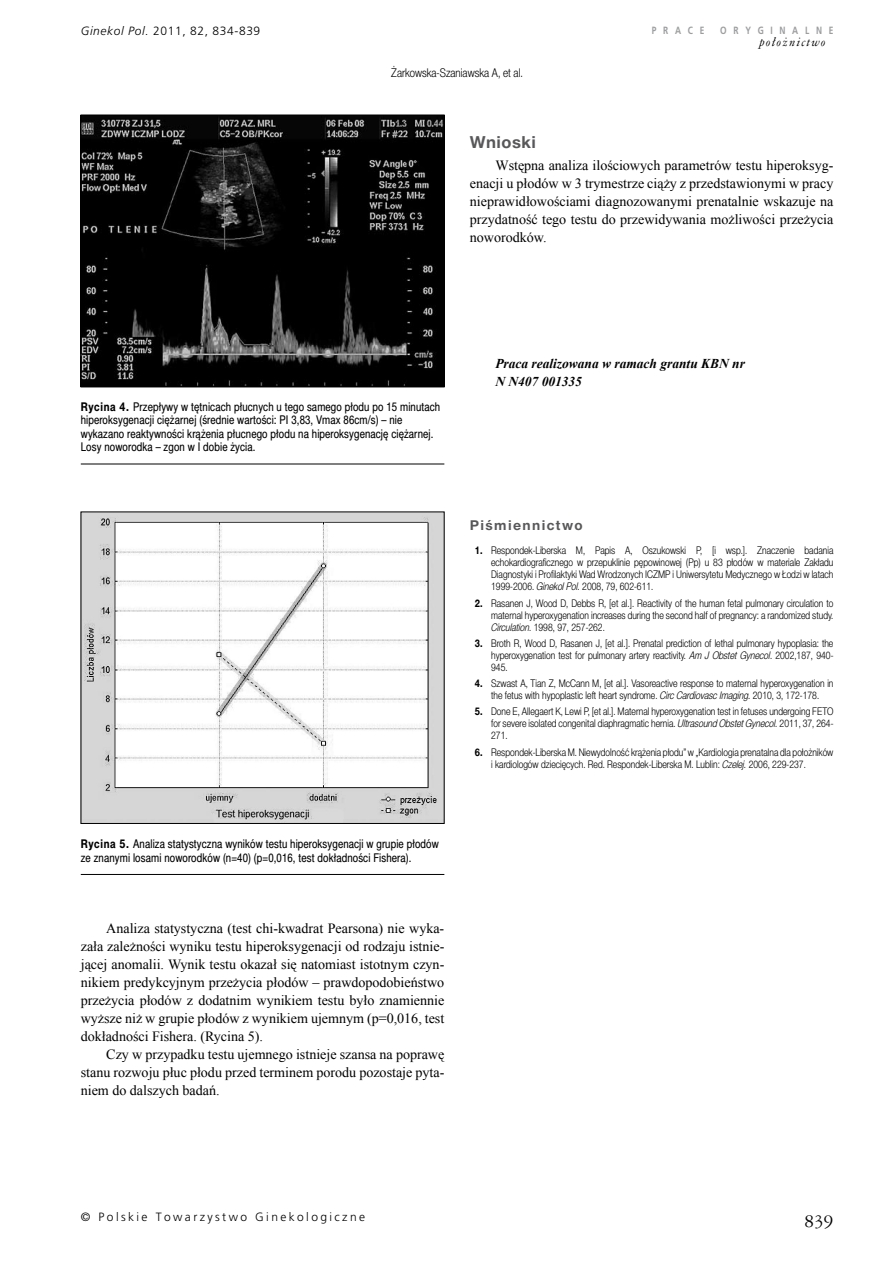
<style>
.page{position:relative;width:893px;height:1263px;background:#fff}
.page>*{position:absolute;margin:0;border:0;box-sizing:border-box;transform-origin:0 0}
.t1{font:19.5px "American Garamond PL";color:#000}
.t2{font:700 16.5px "Switzer EFN";letter-spacing:.025em;color:#58585a}
.t3{font:14.1px/18px "Times New Roman";color:#000;text-align:justify}
.t4{font:italic 700 13.5px/18px "Times New Roman";color:#000}
.t5{font:700 13.5px "Switzer EFN";letter-spacing:.1em;color:#58585a}
.t6{font:italic 13.5px "American Garamond PL";letter-spacing:.1em;color:#000}
.t7{font:12px/13.5px "Switzer Cnd EFN";letter-spacing:.01em;color:#000}
.t8{font:300 12px "Pfrutiger";letter-spacing:.2em;color:#000}
.t9{font:12px "Switzer Cnd EFN Light";color:#000}
.t10{font:300 12px "Pfrutiger";letter-spacing:.05em;color:#000}
.t11{font:10.5px/12px "Switzer Cnd EFN Light";color:#000;text-align:justify}
.t12{font:700 10.5px "Pfrutiger";letter-spacing:.8em;color:#9c9d9f;scale:.8 1}
.s1{font-style:italic}
.s2{font-weight:700}
.s3{font-family:"Switzer Cnd EFN";font-weight:700}
</style>
<div class="page">
<img style="left:83px;top:117px;width:359px;height:268px">
<div style="left:81px;top:115px;width:363px;height:272px;border:1px solid #000"></div>
<hr style="left:81px;top:464px;width:363px;height:1px;background:#000">
<img style="left:83px;top:514px;width:359px;height:308px">
<hr style="left:81px;top:874px;width:363px;height:1px;background:#000">
<p class="t10" style="left:81px;top:24px;width:181px"><span class="s1">Ginekol Pol.</span> 2011, 82, 834-839</p>
<p class="t9" style="left:391px;top:65px;width:133px">Żarkowska-Szaniawska A, et al.</p>
<p class="t12" style="left:652px;top:24px;width:67px">PRACE</p>
<p class="t12" style="left:720px;top:24px;width:143px">ORYGINALNE</p>
<p class="t6" style="left:760px;top:34px;width:68px">po∏o˝nictwo</p>
<p class="t2" style="left:470px;top:132px;width:67px">Wnioski</p>
<p class="t3" style="left:470px;top:156px;width:365px;text-indent:26px">Wstępna analiza ilościowych parametrów testu hiperoksyg&shy;enacji u płodów w 3 trymestrze ciąży z przedstawionymi w pracy nieprawidłowościami diagnozowanymi prenatalnie wskazuje na przydatność tego testu do przewidywania możliwości przeżycia noworodków.</p>
<p class="t4" style="left:495px;top:354px;width:251px">Praca realizowana w ramach grantu KBN nr<br>N N407 001335</p>
<p class="t7" style="left:81px;top:399px;width:361px"><span class="s2">Rycina 4.</span> Przepływy w tętnicach płucnych u tego samego płodu po 15 minutach hiperoksygenacji ciężarnej (średnie wartości: PI 3,83, Vmax 86cm/s) – nie wykazano reaktywności krążenia płucnego płodu na hiperoksygenację ciężarnej.<br>Losy noworodka – zgon w I dobie życia.</p>
<p class="t5" style="left:470px;top:517px;width:114px">Piśmiennictwo</p>
<p class="t11" style="left:491px;top:544px;width:344px;text-indent:-16px"><span class="s3">1.</span> Respondek-Liberska M, Papis A, Oszukowski P, [i wsp.]. Znaczenie badania echokardiograficznego w przepuklinie pępowinowej (Pp) u 83 płodów w materiale Zakładu Diagnostyki i Profilaktyki Wad Wrodzonych ICZMP i Uniwersytetu Medycznego w Łodzi w latach 1999-2006. <span class="s1">Ginekol Pol.</span> 2008, 79, 602-611.</p>
<p class="t11" style="left:491px;top:597px;width:344px;text-indent:-16px"><span class="s3">2.</span> Rasanen J, Wood D, Debbs R, [et al.]. Reactivity of the human fetal pulmonary circulation to maternal hyperoxygenation increases during the second half of pregnancy: a randomized study.<br><span class="s1">Circulation</span>. 1998, 97, 257-262.</p>
<p class="t11" style="left:491px;top:637px;width:344px;text-indent:-16px"><span class="s3">3.</span> Broth R, Wood D, Rasanen J, [et al.]. Prenatal prediction of lethal pulmonary hypoplasia: the hyperoxygenation test for pulmonary artery reactivity. <span class="s1">Am J Obstet Gynecol</span>. 2002,187, 940- 945.</p>
<p class="t11" style="left:475px;top:677px;width:360px;text-align:center"><span class="s3">4.</span> Szwast A, Tian Z, McCann M, [et al.]. Vasoreactive response to maternal hyperoxygenation in the fetus with hypoplastic left heart syndrome. <span class="s1">Circ Cardiovasc Imaging.</span> 2010, 3, 172-178.</p>
<p class="t11" style="left:491px;top:705px;width:344px;text-indent:-16px"><span class="s3">5.</span> Done E, Allegaert K, Lewi P, [et al.]. Maternal hyperoxygenation test in fetuses undergoing FETO for severe isolated congenital diaphragmatic hernia. <span class="s1">Ultrasound Obstet Gynecol.</span> 2011, 37, 264- 271.</p>
<p class="t11" style="left:491px;top:746px;width:344px;text-indent:-16px"><span class="s3">6.</span> Respondek-Liberska M. Niewydolność krążenia płodu” w „Kardiologia prenatalna dla położników i kardiologów dziecięcych. Red. Respondek-Liberska M. Lublin: <span class="s1">Czelej.</span> 2006, 229-237.</p>
<p class="t7" style="left:81px;top:837px;width:360px"><span class="s2">Rycina 5.</span> Analiza statystyczna wyników testu hiperoksygenacji w grupie płodów ze znanymi losami noworodków (n=40) (p=0,016, test dokładności Fishera).</p>
<p class="t3" style="left:106px;top:919px;width:340px">Analiza statystyczna (test chi-kwadrat Pearsona) nie wyka-</p>
<p class="t3" style="left:81px;top:937px;width:365px">zała zależności wyniku testu hiperoksygenacji od rodzaju istnie-</p>
<p class="t3" style="left:81px;top:955px;width:365px">jącej anomalii. Wynik testu okazał się natomiast istotnym czyn-</p>
<p class="t3" style="left:81px;top:973px;width:365px">nikiem predykcyjnym przeżycia płodów – prawdopodobieństwo</p>
<p class="t3" style="left:81px;top:991px;width:365px">przeżycia płodów z dodatnim wynikiem testu było znamiennie</p>
<p class="t3" style="left:81px;top:1009px;width:365px">wyższe niż w grupie płodów z wynikiem ujemnym (p=0,016, test</p>
<p class="t3" style="left:81px;top:1027px;width:184px">dokładności Fishera. (Rycina 5).</p>
<p class="t3" style="left:106px;top:1045px;width:340px">Czy w przypadku testu ujemnego istnieje szansa na poprawę</p>
<p class="t3" style="left:81px;top:1063px;width:365px">stanu rozwoju płuc płodu przed terminem porodu pozostaje pyta-</p>
<p class="t3" style="left:81px;top:1081px;width:140px">niem do dalszych badań.</p>
<p class="t8" style="left:81px;top:1211px;width:286px">© Polskie Towarzystwo Ginekologiczne</p>
<p class="t1" style="left:804px;top:1209px;width:30px">839</p>
</div>
